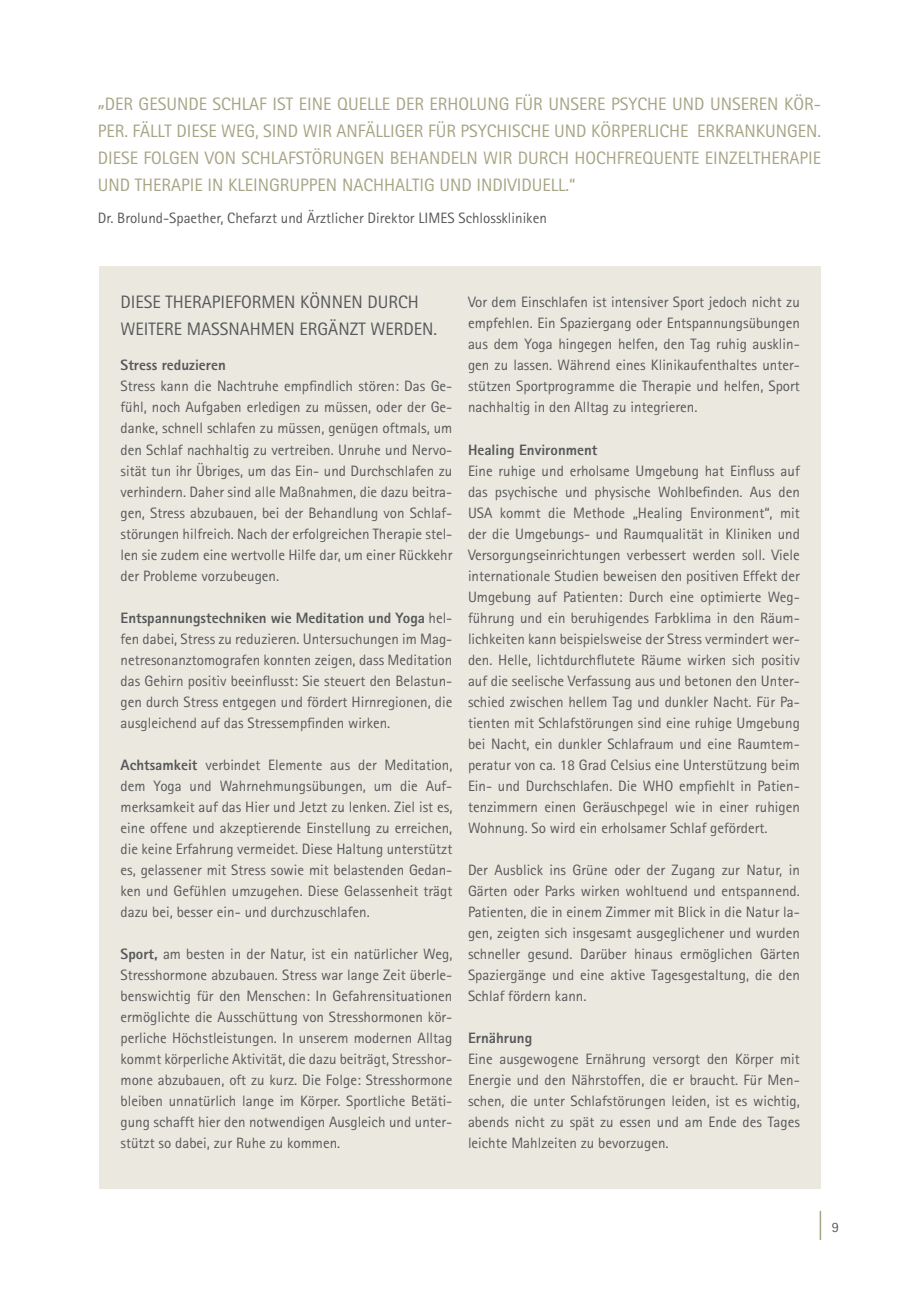
<style>
.page{position:relative;width:919px;height:1289px;background:#fff}
.page>*{position:absolute;margin:0;border:0;box-sizing:border-box;transform-origin:0 0}
.t1{font:18px "Rotis Sans Serif";color:#a7a484}
.t2{font:18px "Rotis Sans Serif";color:#57585a}
.t3{font:15px/21px "Rotis Sans Serif";color:#57585a;text-align:justify}
.t4{font:800 15px "Rotis Sans Serif";color:#57585a}
.t5{font:14.25px "Rotis Sans Serif";color:#57585a}
.s1{font-weight:800}
</style>
<div class="page">
<div style="left:99px;top:266px;width:721px;height:923px;background:#eae8df"></div>
<hr style="left:819px;top:1210px;width:2px;height:29px;background:#a7a484">
<p class="t1" style="left:98px;top:94px;width:52px"><sup>„</sup>Der gesunde</p>
<p class="t1" style="left:212px;top:94px;width:19px">Schlaf</p>
<p class="t1" style="left:272px;top:94px;width:35px">ist eine</p>
<p class="t1" style="left:337px;top:94px;width:20px">Quelle</p>
<p class="t1" style="left:395px;top:94px;width:10px">der</p>
<p class="t1" style="left:429px;top:94px;width:51px">Erholung</p>
<p class="t1" style="left:515px;top:94px;width:44px">für unsere</p>
<p class="t1" style="left:611px;top:94px;width:19px">Psyche</p>
<p class="t1" style="left:672px;top:94px;width:12px">und</p>
<p class="t1" style="left:710px;top:94px;width:11px">unseren</p>
<p class="t1" style="left:784px;top:94px;width:39px">Kör-</p>
<p class="t1" style="left:98px;top:121px;width:52px">per . Fällt</p>
<p class="t1" style="left:176px;top:121px;width:9px">diese</p>
<p class="t1" style="left:221px;top:121px;width:12px">weg</p>
<p class="t1" style="left:255px;top:121px;width:18px">, sind</p>
<p class="t1" style="left:303px;top:121px;width:11px">wir</p>
<p class="t1" style="left:336px;top:121px;width:10px">anfälliger</p>
<p class="t1" style="left:428px;top:121px;width:43px">für psychische</p>
<p class="t1" style="left:554px;top:121px;width:12px">und</p>
<p class="t1" style="left:591px;top:121px;width:30px">körperliche</p>
<p class="t1" style="left:697px;top:121px;width:20px">Erkrankungen</p>
<p class="t1" style="left:817px;top:121px;width:5px">.</p>
<p class="t1" style="left:98px;top:148px;width:19px">Diese</p>
<p class="t1" style="left:143px;top:148px;width:28px">Folgen</p>
<p class="t1" style="left:205px;top:148px;width:56px">von Schlafst</p>
<p class="t1" style="left:312px;top:148px;width:22px">örungen</p>
<p class="t1" style="left:390px;top:148px;width:11px">behandeln</p>
<p class="t1" style="left:483px;top:148px;width:11px">wir</p>
<p class="t1" style="left:517px;top:148px;width:11px">durch</p>
<p class="t1" style="left:574px;top:148px;width:32px">hochfrequente</p>
<p class="t1" style="left:704px;top:148px;width:18px">Einzeltherapie</p>
<p class="t1" style="left:98px;top:175px;width:12px">und</p>
<p class="t1" style="left:135px;top:175px;width:17px">Therapie</p>
<p class="t1" style="left:207px;top:175px;width:40px">in Kleingruppen</p>
<p class="t1" style="left:342px;top:175px;width:10px">nachhaltig</p>
<p class="t1" style="left:439px;top:175px;width:12px">und</p>
<p class="t1" style="left:476px;top:175px;width:9px">individuell</p>
<p class="t1" style="left:565px;top:175px;width:12px">.“</p>
<p class="t3" style="left:98px;top:207px;width:450px">Dr. Brolund-Spaether, Chefarzt und Ärztlicher Direktor LIMES Schlosskliniken</p>
<p class="t2" style="left:120px;top:291px;width:19px">Diese</p>
<p class="t2" style="left:165px;top:291px;width:17px">Therapief</p>
<p class="t2" style="left:241px;top:291px;width:22px">ormen</p>
<p class="t2" style="left:300px;top:291px;width:31px">können</p>
<p class="t2" style="left:367px;top:291px;width:11px">durch</p>
<p class="t2" style="left:120px;top:318px;width:10px">weitere</p>
<p class="t2" style="left:187px;top:318px;width:54px">MaSSnahmen</p>
<p class="t2" style="left:299px;top:318px;width:11px">ergänzt</p>
<p class="t2" style="left:370px;top:318px;width:12px">werden</p>
<p class="t2" style="left:433px;top:318px;width:5px">.</p>
<p class="t4" style="left:120px;top:356px;width:107px">Stress reduzieren</p>
<p class="t3" style="left:120px;top:376px;width:333px">Stress kann die Nachtruhe empfindlich stören: Das Ge&shy;fühl, noch Aufgaben erledigen zu müssen, oder der Ge&shy;danke, schnell schlafen zu müssen, genügen oftmals, um den Schlaf nachhaltig zu vertreiben. Unruhe und Nervo&shy;sität tun ihr Übriges, um das Ein- und Durchschlafen zu verhindern. Daher sind alle Maßnahmen, die dazu beitra&shy;gen, Stress abzubauen, bei der Behandlung von Schlaf&shy;störungen hilfreich. Nach der erfolgreichen Therapie stel&shy;len sie zudem eine wertvolle Hilfe dar, um einer Rückkehr der Probleme vorzubeugen.</p>
<p class="t3" style="left:120px;top:607px;width:333px"><span class="s1">Entspannungstechniken wie Meditation und Yoga</span> hel&shy;fen dabei, Stress zu reduzieren. Untersuchungen im Mag&shy;netresonanztomografen konnten zeigen, dass Meditation das Gehirn positiv beeinflusst: Sie steuert den Belastun&shy;gen durch Stress entgegen und fördert Hirnregionen, die ausgleichend auf das Stressempfinden wirken.</p>
<p class="t3" style="left:120px;top:754px;width:333px"><span class="s1">Achtsamkeit</span> verbindet Elemente aus der Meditation, dem Yoga und Wahrnehmungsübungen, um die Auf&shy;merksamkeit auf das Hier und Jetzt zu lenken. Ziel ist es, eine offene und akzeptierende Einstellung zu erreichen, die keine Erfahrung vermeidet. Diese Haltung unterstützt es, gelassener mit Stress sowie mit belastenden Gedan&shy;ken und Gefühlen umzugehen. Diese Gelassenheit trägt dazu bei, besser ein- und durchzuschlafen.</p>
<p class="t3" style="left:120px;top:943px;width:333px"><span class="s1">Sport,</span> am besten in der Natur, ist ein natürlicher Weg, Stresshormone abzubauen. Stress war lange Zeit überle&shy;benswichtig für den Menschen: In Gefahrensituationen ermöglichte die Ausschüttung von Stresshormonen kör&shy;perliche Höchstleistungen. In unserem modernen Alltag kommt körperliche Aktivität, die dazu beiträgt, Stresshor&shy;mone abzubauen, oft zu kurz. Die Folge: Stresshormone bleiben unnatürlich lange im Körper. Sportliche Betäti&shy;gung schafft hier den notwendigen Ausgleich und unter&shy;stützt so dabei, zur Ruhe zu kommen.</p>
<p class="t3" style="left:468px;top:292px;width:333px">Vor dem Einschlafen ist intensiver Sport jedoch nicht zu empfehlen. Ein Spaziergang oder Entspannungsübungen aus dem Yoga hingegen helfen, den Tag ruhig ausklin&shy;gen zu lassen. Während eines Klinikaufenthaltes unter&shy;stützen Sportprogramme die Therapie und helfen, Sport nachhaltig in den Alltag zu integrieren.</p>
<p class="t4" style="left:468px;top:440px;width:131px">Healing Environment</p>
<p class="t3" style="left:468px;top:460px;width:333px">Eine ruhige und erholsame Umgebung hat Einfluss auf das psychische und physische Wohlbefinden. Aus den USA kommt die Methode „Healing Environment“, mit der die Umgebungs- und Raumqualität in Kliniken und Versorgungseinrichtungen verbessert werden soll. Viele internationale Studien beweisen den positiven Effekt der Umgebung auf Patienten: Durch eine optimierte Weg&shy;führung und ein beruhigendes Farbklima in den Räum&shy;lichkeiten kann beispielsweise der Stress vermindert wer&shy;den. Helle, lichtdurchflutete Räume wirken sich positiv auf die seelische Verfassung aus und betonen den Unter&shy;schied zwischen hellem Tag und dunkler Nacht. Für Pa&shy;tienten mit Schlafstörungen sind eine ruhige Umgebung bei Nacht, ein dunkler Schlafraum und eine Raumtem&shy;peratur von ca. 18 Grad Celsius eine Unterstützung beim Ein- und Durchschlafen. Die WHO empfiehlt in Patien&shy;tenzimmern einen Geräuschpegel wie in einer ruhigen Wohnung. So wird ein erholsamer Schlaf gefördert.</p>
<p class="t3" style="left:468px;top:859px;width:333px">Der Ausblick ins Grüne oder der Zugang zur Natur, in Gärten oder Parks wirken wohltuend und entspannend.<br>Patienten, die in einem Zimmer mit Blick in die Natur la&shy;gen, zeigten sich insgesamt ausgeglichener und wurden schneller gesund. Darüber hinaus ermöglichen Gärten Spaziergänge und eine aktive Tagesgestaltung, die den Schlaf fördern kann.</p>
<p class="t4" style="left:468px;top:1028px;width:66px">Ernährung</p>
<p class="t3" style="left:468px;top:1048px;width:333px">Eine ausgewogene Ernährung versorgt den Körper mit Energie und den Nährstoffen, die er braucht. Für Men&shy;schen, die unter Schlafstörungen leiden, ist es wichtig, abends nicht zu spät zu essen und am Ende des Tages leichte Mahlzeiten zu bevorzugen.</p>
<p class="t5" style="left:831px;top:1218px;width:9px">9</p>
</div>
